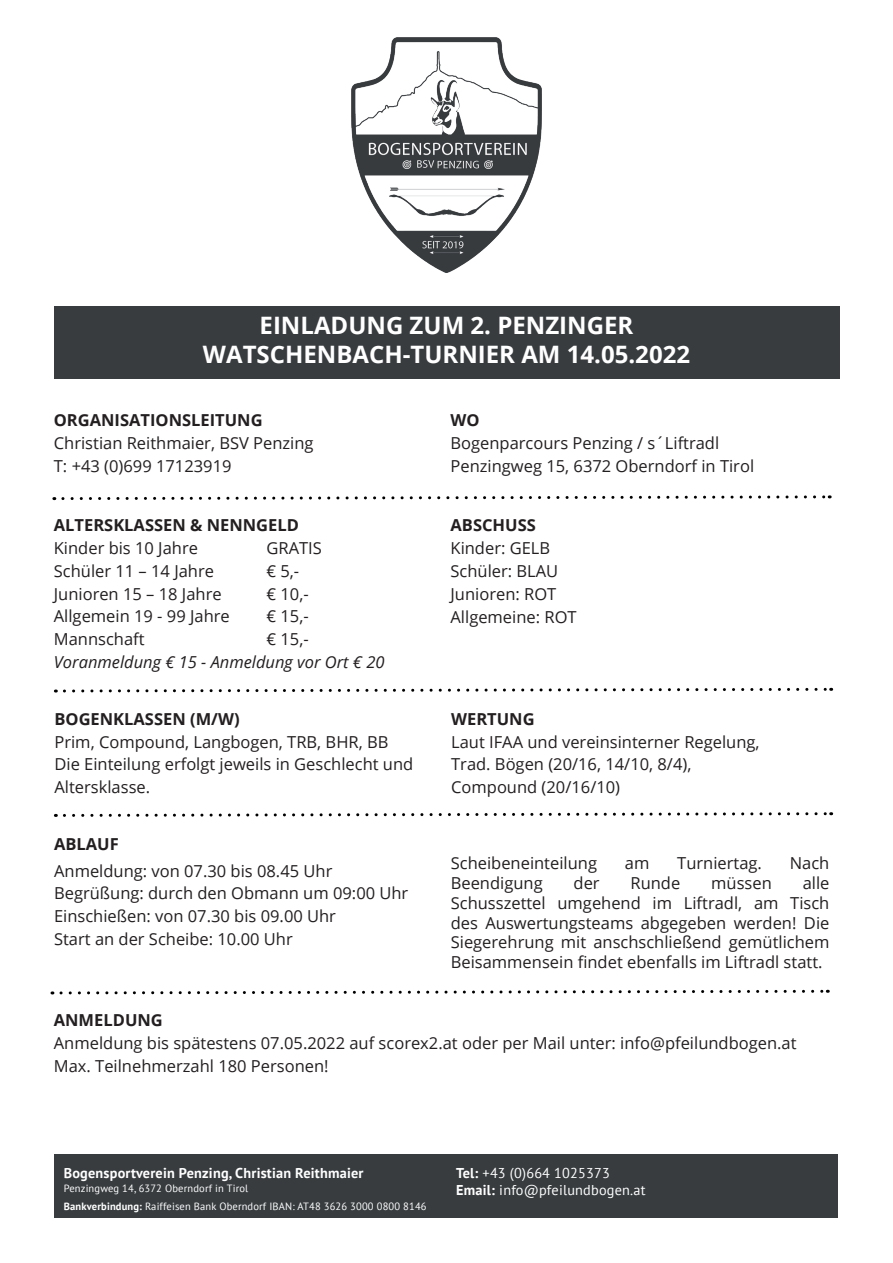
<style>
.page{position:relative;width:893px;height:1263px;background:#fff}
.page>*{position:absolute;margin:0;border:0;box-sizing:border-box;transform-origin:0 0}
.t1{font:700 24px/28.8px "Open Sans";color:#fff;text-align:center}
.t2{font:16.5px/23px "Open Sans";color:#231f20}
.t3{font:700 16.5px "Open Sans";color:#231f20}
.t4{font:italic 16.5px "Open Sans";color:#231f20}
.t5{font:14.25px/16.5px "PT Sans";letter-spacing:.015em;color:#fff}
.t6{font:700 14.25px "PT Sans";letter-spacing:.015em;color:#fff}
.t7{font:10.5px/18px "PT Sans";letter-spacing:.015em;color:#fff}
.s1{font-weight:700}
</style>
<div class="page">
<div style="left:54px;top:306px;width:785px;height:72px;background:#383c3f"></div>
<img style="left:351px;top:38px;width:191px;height:235px">
<div style="left:54px;top:1154px;width:783px;height:64px;background:#383c3f"></div>
<svg style="left:54px;top:495px;width:776px;height:6px"></svg>
<svg style="left:55px;top:687px;width:777px;height:6px"></svg>
<svg style="left:55px;top:812px;width:777px;height:5px"></svg>
<svg style="left:52px;top:989px;width:776px;height:6px"></svg>
<h1 class="t1" style="left:203px;top:310px;width:489px">EINLADUNG ZUM 2. PENZINGER<br>WATSCHENBACH-TURNIER AM 14.05.2022</h1>
<p class="t3" style="left:54px;top:409px;width:210px">ORGANISATIONSLEITUNG</p>
<p class="t2" style="left:54px;top:431px;width:261px">Christian Reithmaier, BSV Penzing<br>T: +43 (0)699 17123919</p>
<p class="t3" style="left:54px;top:513px;width:247px">ALTERSKLASSEN &amp; NENNGELD</p>
<p class="t2" style="left:54px;top:536px;width:146px">Kinder bis 10 Jahre</p>
<p class="t2" style="left:266px;top:536px;width:57px">GRATIS</p>
<p class="t2" style="left:54px;top:559px;width:162px">Schüler 11 – 14 Jahre</p>
<p class="t2" style="left:266px;top:559px;width:34px">€ 5,-</p>
<p class="t2" style="left:54px;top:582px;width:169px">Junioren 15 – 18 Jahre</p>
<p class="t2" style="left:266px;top:582px;width:44px">€ 10,-</p>
<p class="t2" style="left:54px;top:605px;width:177px">Allgemein 19 - 99 Jahre</p>
<p class="t2" style="left:266px;top:605px;width:44px">€ 15,-</p>
<p class="t2" style="left:54px;top:627px;width:92px">Mannschaft</p>
<p class="t2" style="left:266px;top:627px;width:44px">€ 15,-</p>
<p class="t4" style="left:54px;top:651px;width:332px">Voranmeldung € 15 - Anmeldung vor Ort € 20</p>
<p class="t3" style="left:54px;top:707px;width:187px">BOGENKLASSEN (M/W)</p>
<p class="t2" style="left:54px;top:730px;width:360px">Prim, Compound, Langbogen, TRB, BHR, BB<br>Die Einteilung erfolgt jeweils in Geschlecht und<br>Altersklasse.</p>
<p class="t3" style="left:451px;top:409px;width:31px">WO</p>
<p class="t2" style="left:451px;top:431px;width:305px">Bogenparcours Penzing / s´Liftradl<br>Penzingweg 15, 6372 Oberndorf in Tirol</p>
<p class="t3" style="left:451px;top:513px;width:87px">ABSCHUSS</p>
<p class="t2" style="left:451px;top:536px;width:128px">Kinder: GELB<br>Schüler: BLAU<br>Junioren: ROT<br>Allgemeine: ROT</p>
<p class="t3" style="left:451px;top:707px;width:85px">WERTUNG</p>
<p class="t2" style="left:451px;top:730px;width:310px">Laut IFAA und vereinsinterner Regelung,<br>Trad. Bögen (20/16, 14/10, 8/4),<br>Compound (20/16/10)</p>
<p class="t3" style="left:54px;top:833px;width:66px">ABLAUF</p>
<p class="t2" style="left:54px;top:859px;width:356px">Anmeldung: von 07.30 bis 08.45 Uhr Begrüßung: durch den Obmann um 09:00 Uhr Einschießen: von 07.30 bis 09.00 Uhr<br>Start an der Scheibe: 10.00 Uhr</p>
<p class="t2" style="left:451px;top:851px;width:148px">Scheibeneinteilung</p>
<p class="t2" style="left:625px;top:851px;width:26px">am</p>
<p class="t2" style="left:677px;top:851px;width:86px">Turniertag.</p>
<p class="t2" style="left:790px;top:851px;width:41px">Nach</p>
<p class="t2" style="left:451px;top:872px;width:380px;line-height:19.8px;text-align:justify;text-indent:352px">alle Schusszettel umgehend im Liftradl, am Tisch des Auswertungsteams abgegeben werden! Die Siegerehrung mit anschschließend gemütlichem Beisammensein findet ebenfalls im Liftradl statt.</p>
<p class="t2" style="left:451px;top:871px;width:93px">Beendigung</p>
<p class="t2" style="left:574px;top:871px;width:28px">der</p>
<p class="t2" style="left:630px;top:871px;width:51px">Runde</p>
<p class="t2" style="left:711px;top:871px;width:62px">müssen</p>
<p class="t3" style="left:54px;top:1009px;width:110px">ANMELDUNG</p>
<p class="t2" style="left:54px;top:1031px;width:744px">Anmeldung bis spätestens 07.05.2022 auf scorex2.at oder per Mail unter: info@pfeilundbogen.at<br>Max. Teilnehmerzahl 180 Personen!</p>
<p class="t6" style="left:64px;top:1164px;width:301px">Bogensportverein Penzing, Christian Reithmaier</p>
<p class="t7" style="left:64px;top:1179px;width:364px">Penzingweg 14, 6372 Oberndorf in Tirol<br><span class="s1">Bankverbindung:</span> Raiffeisen Bank Oberndorf IBAN: AT48 3626 3000 0800 8146</p>
<p class="t5" style="left:456px;top:1165px;width:191px"><span class="s1">Tel:</span> +43 (0)664 1025373<br><span class="s1">Email:</span> info@pfeilundbogen.at</p>
</div>
